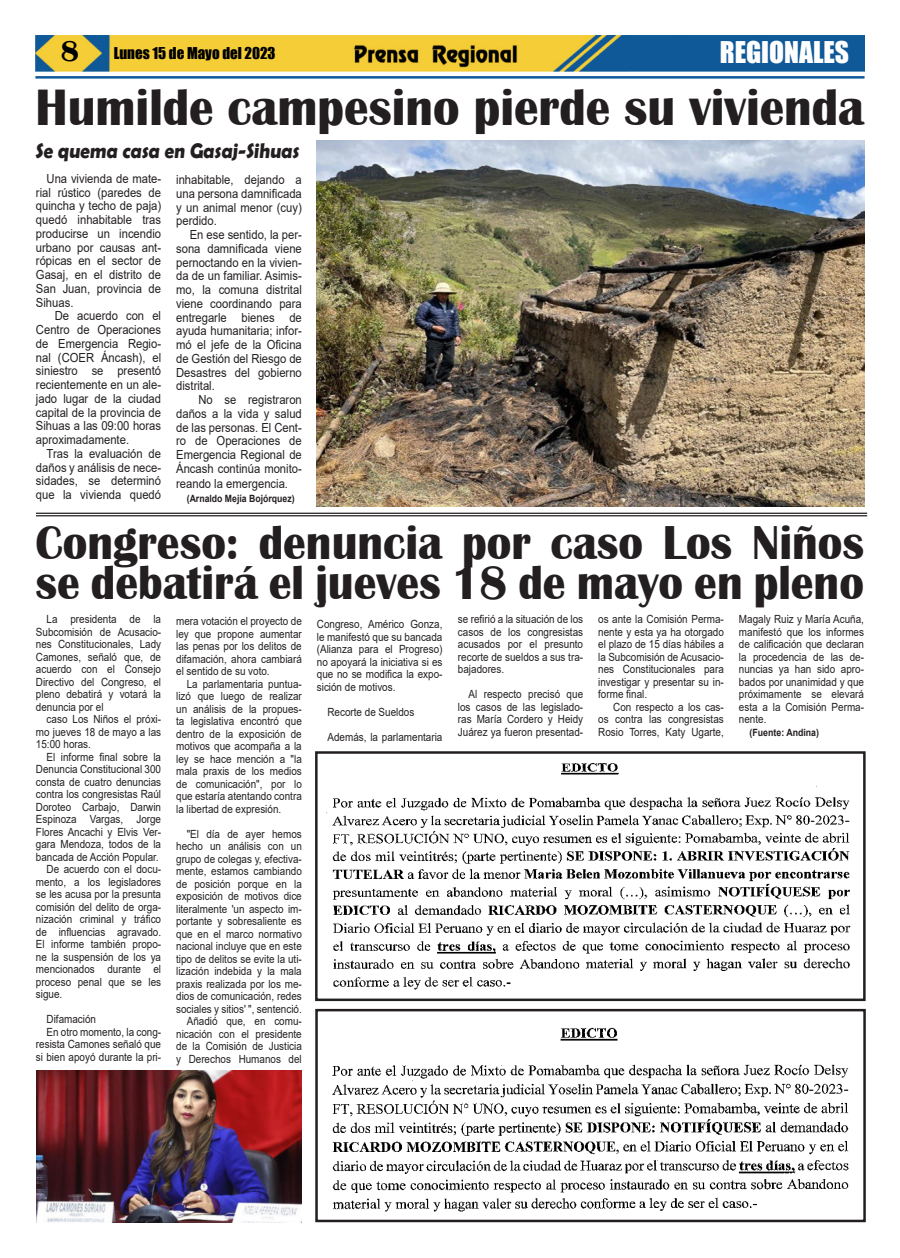
<style>
.page{position:relative;width:900px;height:1258px;background:#fff}
.page>*{position:absolute;margin:0;border:0;box-sizing:border-box;transform-origin:0 0}
.t1{font:700 52.62px "Britannic";color:#231f20;scale:.93 1}
.t2{font:700 49px/40px "Britannic";color:#231f20;scale:.93 1}
.t3{font:27.5px "Impact";color:#fff}
.t4{font:700 21.25px "Berlin Sans FB Demi";color:#231f20;scale:.9 1}
.t5{font:15px "Impact";color:#000}
.t6{font:12.5px/13.8px "Arial";color:#231f20;text-align:justify;scale:.9 1}
.t7{font:11.25px/12.5px "Arial";color:#231f20;text-align:justify;scale:.88 1}
.t8{font:700 10px "Arial";color:#231f20;scale:.87 1}
.t9{font:700 10px "Arial";color:#231f20;scale:.88 1}
.s1{font-family:"Britannic";font-weight:700;font-size:30px}
</style>
<div class="page">
<img style="left:35px;top:35px;width:830px;height:36px">
<hr style="left:35px;top:76px;width:830px;height:3px;background:#0f5998">
<img style="left:351px;top:41px;width:169px;height:27px">
<img style="left:317px;top:141px;width:547px;height:366px">
<img style="left:332px;top:1027px;width:517px;height:185px">
<div style="left:315px;top:1009px;width:551px;height:213px;border:2px solid #231f20"></div>
<img style="left:326px;top:763px;width:525px;height:227px">
<div style="left:315px;top:751px;width:551px;height:250px;border:2px solid #231f20"></div>
<hr style="left:36px;top:513px;width:831px;height:1px;background:#231f20">
<hr style="left:36px;top:515px;width:831px;height:1px;background:#231f20">
<img style="left:36px;top:1070px;width:266px;height:152px">
<h3 class="t5" style="left:61px;top:47px;width:216px"><span class="s1">8</span> Lunes 15 de Mayo del 2023</h3>
<h3 class="t3" style="left:720px;top:37px;width:131px">REGIONALES</h3>
<h1 class="t1" style="left:35px;top:80px;width:892px">Humilde campesino pierde su vivienda</h1>
<h3 class="t4" style="left:35px;top:141px;width:297px">Se quema casa en Gasaj-Sihuas</h3>
<p class="t6" style="left:36px;top:173px;width:141px;text-indent:11px">Una vivienda de mate&shy;rial rústico (paredes de quincha y techo de paja) quedó inhabitable tras producirse un incendio urbano por causas ant&shy;rópicas en el sector de Gasaj, en el distrito de San Juan, provincia de Sihuas.</p>
<p class="t6" style="left:36px;top:310px;width:141px;text-indent:19px">De acuerdo con el Centro de Operaciones de Emergencia Regio&shy;nal (COER Áncash), el siniestro se presentó recientemente en un ale&shy;jado lugar de la ciudad capital de la provincia de Sihuas a las 09:00 horas aproximadamente.</p>
<p class="t6" style="left:36px;top:448px;width:141px;text-indent:11px">Tras la evaluación de daños y análisis de nece&shy;sidades, se determinó que la vivienda quedó</p>
<p class="t6" style="left:176px;top:174px;width:141px">inhabitable, dejando a una persona damnificada y un animal menor (cuy) perdido.</p>
<p class="t6" style="left:176px;top:229px;width:141px;text-indent:14px">En ese sentido, la per&shy;sona damnificada viene pernoctando en la vivien&shy;da de un familiar. Asimis&shy;mo, la comuna distrital viene coordinando para entregarle bienes de ayuda humanitaria; infor&shy;mó el jefe de la Oficina de Gestión del Riesgo de Desastres del gobierno distrital.</p>
<p class="t6" style="left:176px;top:394px;width:141px;text-indent:22px">No se registraron daños a la vida y salud de las personas. El Cent&shy;ro de Operaciones de Emergencia Regional de Áncash continúa monito-</p>
<p class="t6" style="left:176px;top:478px;width:126px">reando la emergencia.</p>
<p class="t8" style="left:187px;top:494px;width:125px">(Arnaldo Mejía Bojórquez)</p>
<h2 class="t2" style="left:35px;top:523px;width:893px">Congreso: denuncia por caso Los Niños se debatirá el jueves 18 de mayo en pleno</h2>
<p class="t7" style="left:36px;top:614px;width:144px;text-indent:11px">La presidenta de la Subcomisión de Acusacio&shy;nes Constitucionales, Lady Camones, señaló que, de acuerdo con el Consejo Directivo del Congreso, el pleno debatirá y votará la denuncia por el</p>
<p class="t7" style="left:36px;top:714px;width:144px;text-indent:11px">caso Los Niños el próxi&shy;mo jueves 18 de mayo a las 15:00 horas.</p>
<p class="t7" style="left:47px;top:750px;width:132px">El informe final sobre la</p>
<p class="t7" style="left:36px;top:764px;width:144px">Denuncia Constitucional 300</p>
<p class="t7" style="left:36px;top:776px;width:144px">consta de cuatro denuncias</p>
<p class="t7" style="left:36px;top:789px;width:144px">contra los congresistas Raúl</p>
<p class="t7" style="left:36px;top:801px;width:144px">Doroteo Carbajo, Darwin</p>
<p class="t7" style="left:36px;top:814px;width:144px">Espinoza Vargas, Jorge</p>
<p class="t7" style="left:36px;top:825px;width:144px">Flores Ancachi y Elvis Ver-</p>
<p class="t7" style="left:36px;top:839px;width:144px">gara Mendoza, todos de la</p>
<p class="t7" style="left:36px;top:851px;width:141px">bancada de Acción Popular.</p>
<p class="t7" style="left:47px;top:864px;width:132px">De acuerdo con el docu-</p>
<p class="t7" style="left:36px;top:876px;width:144px">mento, a los legisladores</p>
<p class="t7" style="left:36px;top:889px;width:144px">se les acusa por la presunta</p>
<p class="t7" style="left:36px;top:901px;width:144px">comisión del delito de orga-</p>
<p class="t7" style="left:36px;top:913px;width:144px">nización criminal y tráfico</p>
<p class="t7" style="left:36px;top:925px;width:144px">de influencias agravado.</p>
<p class="t7" style="left:36px;top:939px;width:144px">El informe también propo-</p>
<p class="t7" style="left:36px;top:951px;width:144px">ne la suspensión de los ya</p>
<p class="t7" style="left:36px;top:964px;width:144px">mencionados durante el</p>
<p class="t7" style="left:36px;top:976px;width:144px">proceso penal que se les</p>
<p class="t7" style="left:36px;top:989px;width:32px">sigue.</p>
<p class="t7" style="left:47px;top:1014px;width:58px">Difamación</p>
<p class="t7" style="left:47px;top:1026px;width:132px">En otro momento, la cong-</p>
<p class="t7" style="left:36px;top:1039px;width:144px">resista Camones señaló que</p>
<p class="t7" style="left:36px;top:1051px;width:144px">si bien apoyó durante la pri-</p>
<p class="t7" style="left:458px;top:613px;width:144px">se refirió a la situación de los casos de los congresistas acusados por el presunto recorte de sueldos a sus tra&shy;bajadores.</p>
<p class="t7" style="left:458px;top:689px;width:144px;text-indent:11px">Al respecto precisó que los casos de las legislado&shy;ras María Cordero y Heidy Juárez ya fueron presentad-</p>
<p class="t7" style="left:598px;top:614px;width:144px">os ante la Comisión Perma&shy;nente y esta ya ha otorgado el plazo de 15 días hábiles a la Subcomisión de Acusacio&shy;nes Constitucionales para investigar y presentar su in&shy;forme final.</p>
<p class="t7" style="left:598px;top:701px;width:144px;text-indent:15px">Con respecto a los cas&shy;os contra las congresistas Rosio Torres, Katy Ugarte,</p>
<p class="t7" style="left:739px;top:614px;width:144px">Magaly Ruiz y María Acuña, manifestó que los informes de calificación que declaran la procedencia de las de&shy;nuncias ya han sido apro&shy;bados por unanimidad y que próximamente se elevará esta a la Comisión Perma&shy;nente.</p>
<p class="t9" style="left:750px;top:728px;width:81px">(Fuente: Andina)</p>
<p class="t7" style="left:176px;top:616px;width:144px">mera votación el proyecto de ley que propone aumentar las penas por los delitos de difamación, ahora cambiará el sentido de su voto.</p>
<p class="t7" style="left:176px;top:679px;width:144px;text-indent:11px">La parlamentaria puntua&shy;lizó que luego de realizar un análisis de la propues&shy;ta legislativa encontró que dentro de la exposición de motivos que acompaña a la ley se hace mención a "la mala praxis de los medios de comunicación", por lo que estaría atentando contra la libertad de expresión.</p>
<p class="t7" style="left:176px;top:829px;width:144px;text-align:right">"El día de ayer hemos hecho un análisis con un grupo de colegas y, efectiva&shy;mente, estamos cambiando de posición porque en la exposición de motivos dice literalmente 'un aspecto im&shy;portante y sobresaliente es que en el marco normativo nacional incluye que en este tipo de delitos se evite la uti&shy;lización indebida y la mala praxis realizada por los me&shy;dios de comunicación, redes sociales y sitios' ", sentenció.<br>Añadió que, en comu&shy;nicación con el presidente de la Comisión de Justicia y Derechos Humanos del</p>
<p class="t7" style="left:317px;top:619px;width:144px">Congreso, Américo Gonza, le manifestó que su bancada (Alianza para el Progreso) no apoyará la iniciativa si es que no se modifica la expo&shy;sición de motivos.</p>
<p class="t7" style="left:327px;top:706px;width:100px">Recorte de Sueldos</p>
<p class="t7" style="left:327px;top:731px;width:132px">Además, la parlamentaria</p>
</div>
